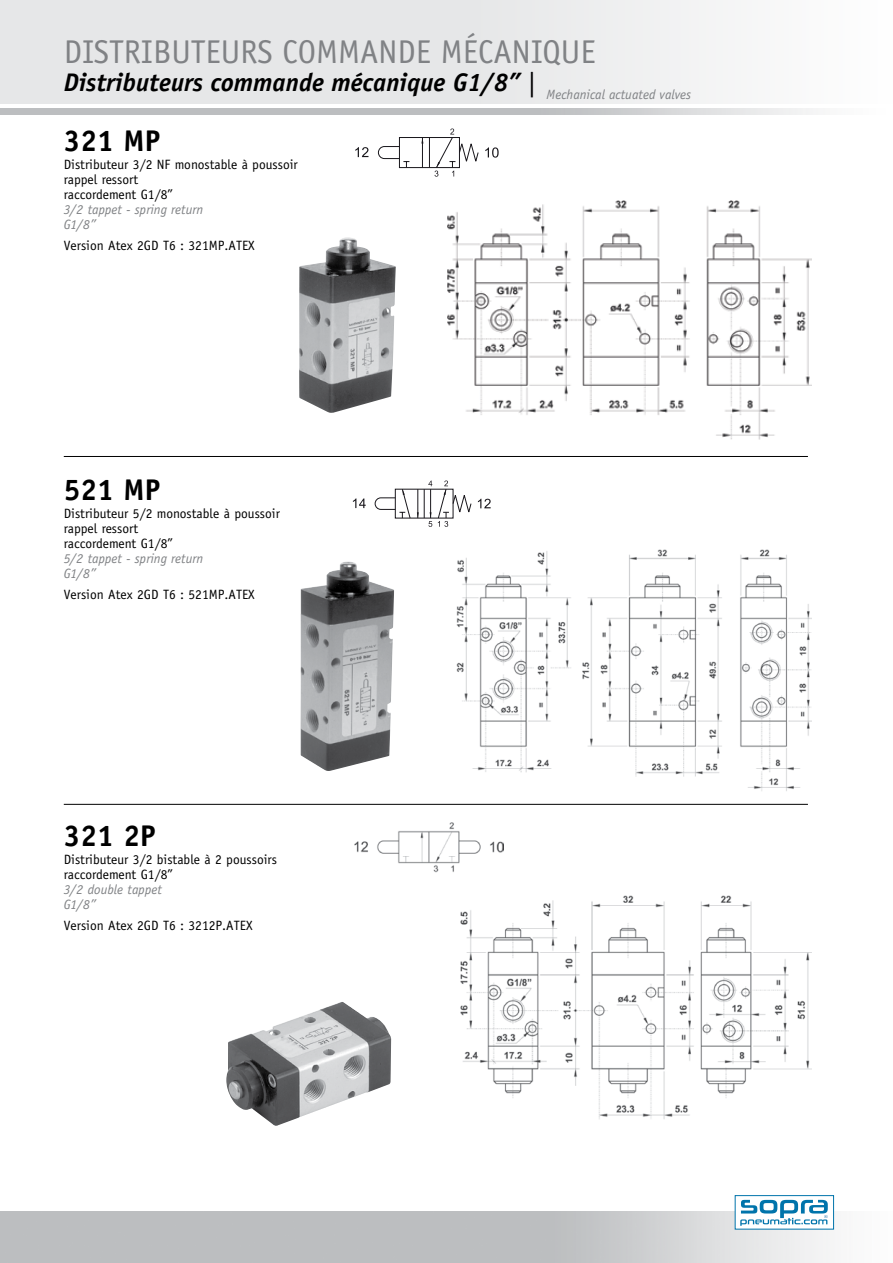
<style>
.page{position:relative;width:893px;height:1263px;background:#fff}
.page>*{position:absolute;margin:0;border:0;box-sizing:border-box;transform-origin:0 0}
.t1{font:33px "Officina Sans";color:#808285}
.t2{font:700 30px "Officina Sans";color:#000}
.t3{font:italic 700 25.5px "Officina Sans";color:#000}
.t4{font:13.5px/15px "Officina Sans";color:#000}
.t5{font:italic 13.5px/15px "Officina Sans";color:#808285}
.s1{font-weight:400;font-style:normal}
</style>
<div class="page">
<hr style="left:0;top:108px;width:1px;height:1155px;background:#e6e7e8">
<img style="left:447px;top:201px;width:364px;height:238px">
<img style="left:456px;top:549px;width:356px;height:242px">
<img style="left:460px;top:896px;width:352px;height:223px">
<div style="left:399px;top:137px;width:61px;height:31px;border:1px solid #18161b"></div>
<svg style="left:355px;top:147px;width:13px;height:10px"></svg>
<hr style="left:422px;top:138px;width:1px;height:30px;background:#18161b">
<svg style="left:378px;top:146px;width:31px;height:22px"></svg>
<hr style="left:429px;top:138px;width:1px;height:30px;background:#18161b">
<svg style="left:485px;top:147px;width:14px;height:11px"></svg>
<svg style="left:435px;top:129px;width:43px;height:48px"></svg>
<svg style="left:478px;top:499px;width:13px;height:9px"></svg>
<svg style="left:353px;top:498px;width:13px;height:10px"></svg>
<svg style="left:374px;top:489px;width:36px;height:29px"></svg>
<svg style="left:417px;top:480px;width:15px;height:47px"></svg>
<svg style="left:438px;top:480px;width:33px;height:47px"></svg>
<img style="left:354px;top:823px;width:149px;height:49px">
<div style="left:0;top:0;width:893px;height:104px;background:linear-gradient(to right,#e0e1e2,#f7f8f8)"></div>
<img style="left:0;top:1212px;width:835px;height:51px">
<hr style="left:64px;top:456px;width:744px;height:1px;background:#000">
<hr style="left:64px;top:804px;width:744px;height:1px;background:#000">
<img style="left:299px;top:237px;width:97px;height:176px">
<img style="left:300px;top:562px;width:94px;height:209px">
<img style="left:226px;top:1002px;width:165px;height:124px">
<div style="left:735px;top:1195px;width:98px;height:34px;background:#fff"></div>
<div style="left:735px;top:1195px;width:99px;height:34px;border:1px solid #0074ab"></div>
<svg style="left:740px;top:1200px;width:88px;height:26px"></svg>
<h1 class="t1" style="left:64px;top:33px;width:175px">Distri buteurs</h1>
<h1 class="t1" style="left:283px;top:33px;width:213px">commande mécani</h1>
<h1 class="t1" style="left:542px;top:33px;width:55px">que</h1>
<h3 class="t3" style="left:64px;top:67px;width:629px">Distributeurs commande mécanique G1/8” <span class="s1">|</span> <sub>Mechanical</sub> <sub>actuated</sub> <sub>valves</sub></h3>
<h2 class="t2" style="left:64px;top:122px;width:95px">321 MP</h2>
<p class="t4" style="left:64px;top:157px;width:236px">Distributeur 3/2 NF monostable à poussoir rappel ressort<br>raccordement G1/8”</p>
<p class="t5" style="left:64px;top:202px;width:141px">3/2 tappet - spring return<br>G1/8”</p>
<p class="t4" style="left:64px;top:238px;width:192px">Version Atex 2GD T6 : 321MP.ATEX</p>
<h2 class="t2" style="left:64px;top:471px;width:95px">521 MP</h2>
<p class="t4" style="left:64px;top:506px;width:218px">Distributeur 5/2 monostable à poussoir rappel ressort<br>raccordement G1/8”</p>
<p class="t5" style="left:64px;top:551px;width:141px">5/2 tappet - spring return<br>G1/8”</p>
<p class="t4" style="left:64px;top:587px;width:192px">Version Atex 2GD T6 : 521MP.ATEX</p>
<h2 class="t2" style="left:64px;top:817px;width:90px">321 2P</h2>
<p class="t4" style="left:64px;top:852px;width:215px">Distributeur 3/2 bistable à 2 poussoirs raccordement G1/8”</p>
<p class="t5" style="left:64px;top:882px;width:100px">3/2 double tappet<br>G1/8”</p>
<p class="t4" style="left:64px;top:918px;width:190px">Version Atex 2GD T6 : 3212P.ATEX</p>
</div>
